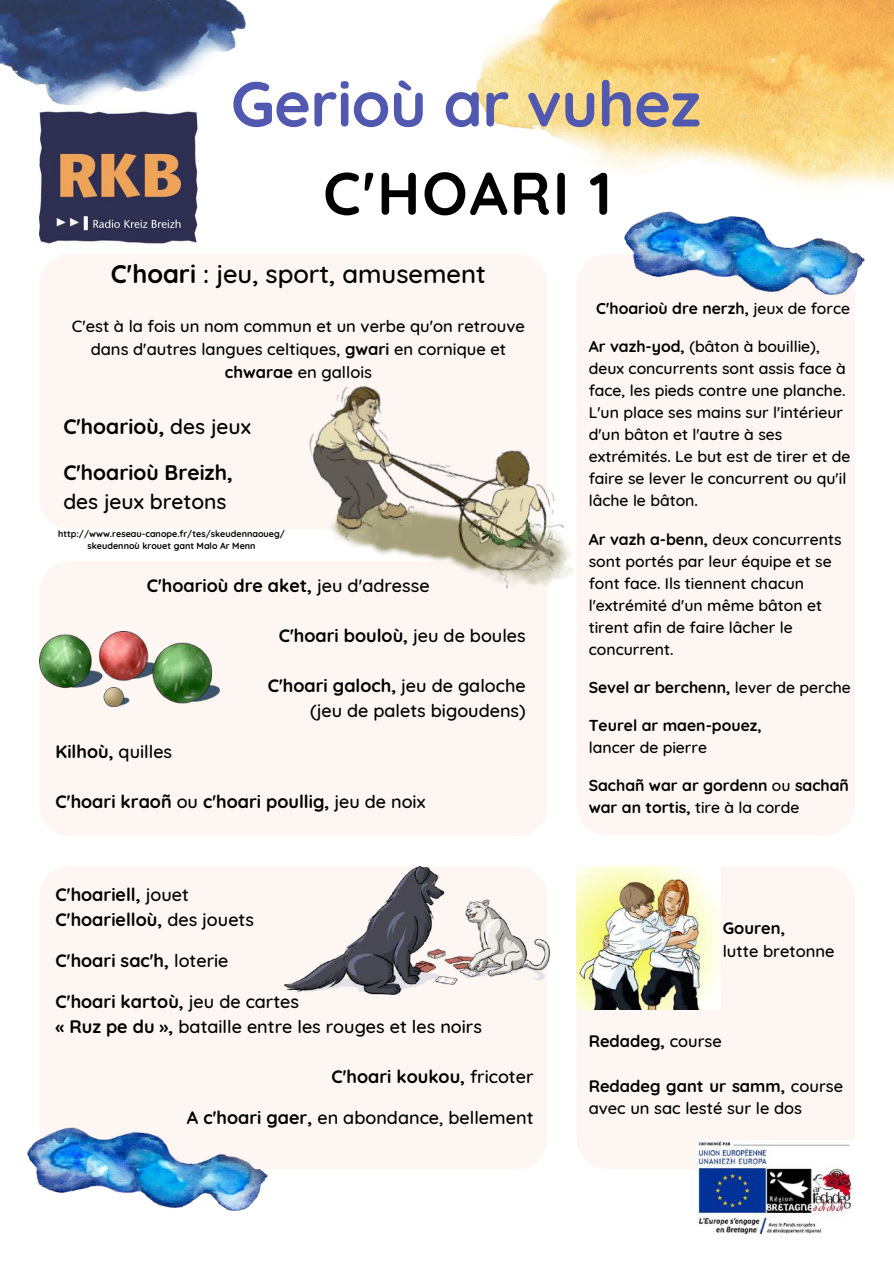
<style>
.page{position:relative;width:894px;height:1264px;background:#fff}
.page>*{position:absolute;margin:0;border:0;box-sizing:border-box;transform-origin:0 0}
.t1{font:700 63px "Quicksand";letter-spacing:-.01em;color:#5158b0}
.t2{font:700 60px "Quicksand";letter-spacing:.03em;color:#000}
.t3{font:500 25.5px "Quicksand";color:#000}
.t4{font:700 21px/45px "Quicksand";color:#000}
.t5{font:500 21px "Quicksand";color:#000}
.t6{font:700 18px/25px "Quicksand";color:#000}
.t7{font:500 18px/25px "Quicksand";color:#000}
.t8{font:500 16.5px/23px "Quicksand";color:#000;text-align:center}
.t9{font:700 16.5px "Quicksand";color:#000}
.t10{font:500 15.75px/22px "Quicksand";color:#000}
.t11{font:700 15.75px/22px "Quicksand";color:#000}
.t12{font:700 9px/12px "Quicksand";color:#000;text-align:center}
.s1{font-weight:700}
.s2{font-weight:500}
</style>
<div class="page">
<div style="left:576px;top:254px;width:278px;height:581px;background:#fdf6f2;border-radius:31px"></div>
<div style="left:39px;top:254px;width:508px;height:275px;background:#fdf6f2;border-radius:31px"></div>
<div style="left:39px;top:561px;width:508px;height:275px;background:#fdf6f2;border-radius:31px"></div>
<div style="left:39px;top:866px;width:508px;height:303px;background:#fdf6f2;border-radius:31px"></div>
<div style="left:576px;top:866px;width:278px;height:303px;background:#fdf6f2;border-radius:31px"></div>
<img style="left:0;top:0;width:246px;height:105px">
<img style="left:624px;top:218px;width:240px;height:77px">
<img style="left:28px;top:1127px;width:239px;height:83px">
<img style="left:476px;top:0;width:417px;height:218px">
<img style="left:39px;top:109px;width:158px;height:135px">
<img style="left:696px;top:1140px;width:158px;height:95px">
<img style="left:285px;top:866px;width:264px;height:128px">
<img style="left:309px;top:385px;width:264px;height:204px">
<img style="left:39px;top:632px;width:181px;height:74px">
<img style="left:576px;top:866px;width:144px;height:143px">
<h1 class="t1" style="left:231px;top:63px;width:471px">Gerioù ar vuhez</h1>
<h2 class="t2" style="left:323px;top:155px;width:290px">C'HOARI 1</h2>
<h3 class="t3" style="left:111px;top:258px;width:376px"><span class="s1">C'hoari</span> : jeu, sport, amusement</h3>
<p class="t8" style="left:72px;top:315px;width:454px">C'est à la fois un nom commun et un verbe qu'on retrouve dans d'autres langues celtiques, <span class="s1">gwari</span> en cornique et <span class="s1">chwarae</span> en gallois</p>
<h3 class="t4" style="left:63px;top:404px;width:189px">C'hoarioù, <span class="s2">des jeux<br></span>C'hoarioù Breizh,</h3>
<h3 class="t5" style="left:63px;top:487px;width:165px">des jeux bretons</h3>
<p class="t12" style="left:58px;top:527px;width:228px">http://www.reseau-canope.fr/tes/skeudennaoueg/ skeudennoù krouet gant Malo Ar Menn</p>
<p class="t6" style="left:147px;top:572px;width:284px">C'hoarioù dre aket, <span class="s2">jeu d'adresse</span></p>
<p class="t6" style="left:279px;top:622px;width:248px">C'hoari bouloù, <span class="s2">jeu de boules</span></p>
<p class="t7" style="left:268px;top:672px;width:259px;text-align:right"><span class="s1">C'hoari galoch,</span> jeu de galoche (jeu de palets bigoudens)</p>
<p class="t6" style="left:56px;top:738px;width:118px">Kilhoù, <span class="s2">quilles</span></p>
<p class="t6" style="left:56px;top:788px;width:371px">C'hoari kraoñ <span class="s2">ou</span> c'hoari poullig, <span class="s2">jeu de noix</span></p>
<p class="t6" style="left:56px;top:881px;width:200px">C'hoariell, <span class="s2">jouet<br></span>C'hoarielloù, <span class="s2">des jouets</span></p>
<p class="t6" style="left:56px;top:947px;width:174px">C'hoari sac'h, <span class="s2">loterie</span></p>
<p class="t7" style="left:56px;top:988px;width:428px"><span class="s1">C'hoari kartoù,</span> jeu de cartes<br><span class="s1">« Ruz pe du »,</span> bataille entre les rouges et les noirs</p>
<p class="t6" style="left:331px;top:1063px;width:203px">C'hoari koukou, <span class="s2">fricoter</span></p>
<p class="t7" style="left:187px;top:1104px;width:348px"><span class="s1">A c'hoari gaer,</span> en abondance, bellement</p>
<p class="t11" style="left:596px;top:297px;width:255px">C'hoarioù dre nerzh, <span class="s2">jeux de force</span></p>
<p class="t10" style="left:588px;top:335px;width:263px"><span class="s1">Ar vazh-yod,</span> (bâton à bouillie), deux concurrents sont assis face à face, les pieds contre une planche.<br>L'un place ses mains sur l'intérieur d'un bâton et l'autre à ses extrémités. Le but est de tirer et de faire se lever le concurrent ou qu'il lâche le bâton.</p>
<p class="t10" style="left:588px;top:527px;width:254px"><span class="s1">Ar vazh a-benn,</span> deux concurrents sont portés par leur équipe et se font face. Ils tiennent chacun l'extrémité d'un même bâton et tirent afin de faire lâcher le concurrent.</p>
<p class="t11" style="left:588px;top:675px;width:263px">Sevel ar berchenn, <span class="s2">lever de perche</span></p>
<p class="t11" style="left:588px;top:714px;width:174px">Teurel ar maen-pouez,</p>
<p class="t10" style="left:588px;top:736px;width:120px">lancer de pierre</p>
<p class="t11" style="left:588px;top:774px;width:262px">Sachañ war ar gordenn <span class="s2">ou</span> sachañ war an tortis, <span class="s2">tire à la corde</span></p>
<p class="t9" style="left:722px;top:917px;width:64px">Gouren,</p>
<p class="t8" style="left:722px;top:939px;width:113px">lutte bretonne</p>
<p class="t9" style="left:588px;top:1030px;width:135px">Redadeg, <span class="s2">course</span></p>
<p class="t8" style="left:588px;top:1074px;width:256px;line-height:22.5px;text-align:left"><span class="s1">Redadeg gant ur samm,</span> course avec un sac lesté sur le dos</p>
</div>
